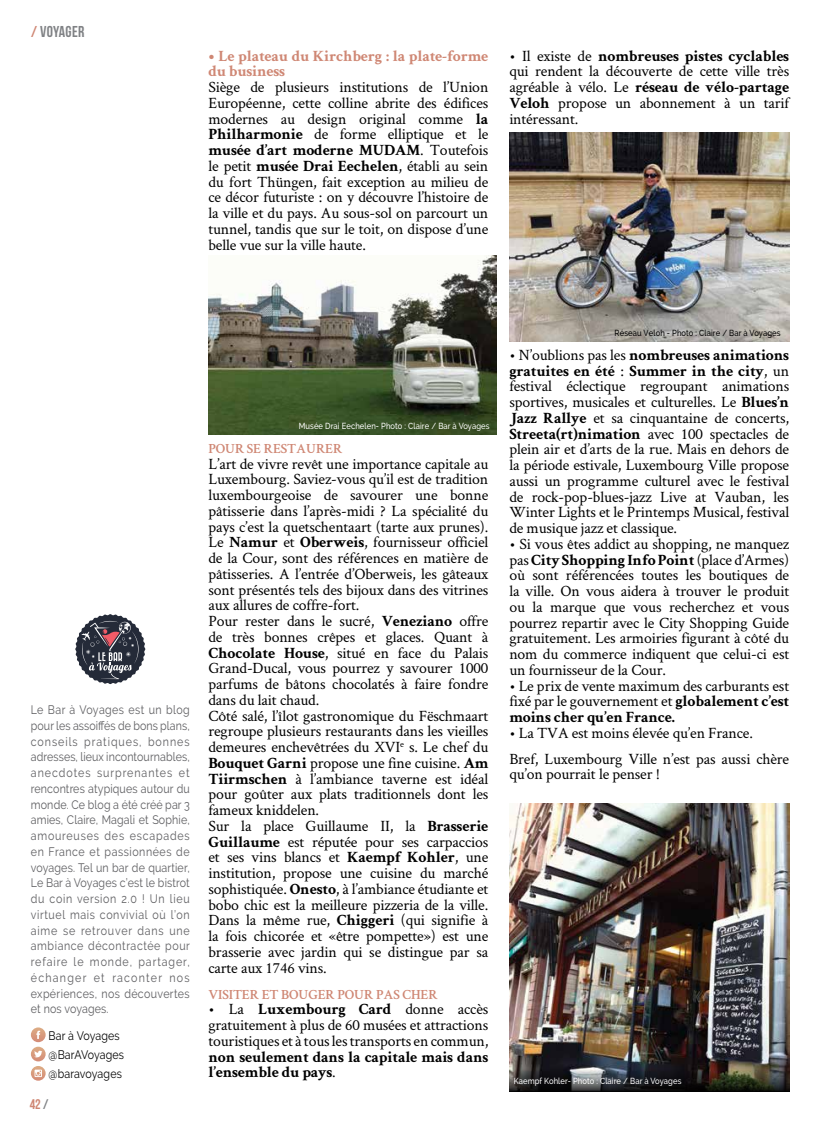
<style>
.page{position:relative;width:819px;height:1141px;background:#fff}
.page>*{position:absolute;margin:0;border:0;box-sizing:border-box;transform-origin:0 0}
.t1{font:15.75px/15.8px "Crimson Text";letter-spacing:-.01em;color:#000;text-align:justify}
.t2{font:700 15.75px/15.8px "Crimson Text";letter-spacing:-.01em;color:#000}
.t3{font:700 15.75px/15.8px "Crimson Text";letter-spacing:-.01em;color:#cf8774}
.t4{font:15.75px "Bebas Neue";letter-spacing:.02em;color:#808285}
.t5{font:600 14px "Crimson Text";letter-spacing:-.01em;color:#cf8774}
.t6{font:14px "Bebas Neue";color:#cf8774}
.t7{font:12.25px/15.8px "Raleway";letter-spacing:.035em;color:#5d5d60;text-align:justify;scale:.87 1}
.t8{font:12.25px/19.2px "Raleway";letter-spacing:.015em;color:#000;scale:.87 1}
.t9{font:500 8.75px "Raleway";letter-spacing:.015em;color:#fff;scale:.87 1}
.t10{font:500 8.75px "Raleway";letter-spacing:.015em;color:#000;scale:.87 1}
.s1{color:#cf8774}
.s2{font-weight:700}
.s3{color:#808285}
.s4{font-weight:400}
</style>
<div class="page">
<svg style="left:31px;top:1027px;width:15px;height:15px"></svg>
<svg style="left:36px;top:1031px;width:4px;height:8px"></svg>
<svg style="left:31px;top:1047px;width:15px;height:14px"></svg>
<svg style="left:34px;top:1051px;width:8px;height:7px"></svg>
<svg style="left:31px;top:1066px;width:15px;height:15px"></svg>
<svg style="left:35px;top:1070px;width:7px;height:7px"></svg>
<svg style="left:75px;top:614px;width:70px;height:70px"></svg>
<img style="left:208px;top:255px;width:288px;height:179px">
<img style="left:509px;top:132px;width:280px;height:209px">
<img style="left:509px;top:804px;width:280px;height:265px">
<img style="left:509px;top:1069px;width:280px;height:22px">
<p class="t4" style="left:31px;top:23px;width:55px"><span class="s1">/</span> VOYAGER</p>
<p class="t3" style="left:208px;top:47px;width:281px">• Le plateau du Kirchberg : la plate-forme du business</p>
<p class="t1" style="left:208px;top:79px;width:281px">Siège de plusieurs institutions de l’Union Européenne, cette colline abrite des édifices modernes au design original comme <span class="s2">la Philharmonie</span> de forme elliptique et le <span class="s2">musée d’art moderne MUDAM</span>. Toutefois le petit <span class="s2">musée Drai Eechelen</span>, établi au sein du fort Thüngen, fait exception au milieu de ce décor futuriste : on y découvre l’histoire de la ville et du pays. Au sous-sol on parcourt un tunnel, tandis que sur le toit, on dispose d’une belle vue sur la ville haute.</p>
<p class="t1" style="left:509px;top:47px;width:281px">• Il existe de <span class="s2">nombreuses pistes cyclables </span>qui rendent la découverte de cette ville très agréable à vélo. Le <span class="s2">réseau de vélo-partage Veloh</span> propose un abonnement à un tarif intéressant.</p>
<p class="t7" style="left:31px;top:702px;width:184px">Le Bar à Voyages est un blog pour les assoiffés de bons plans, conseils pratiques, bonnes adresses, lieux incontournables, anecdotes surprenantes et rencontres atypiques autour du monde. Ce blog a été créé par 3 amies, Claire, Magali et Sophie, amoureuses des escapades en France et passionnées de voyages. Tel un bar de quartier, Le Bar à Voyages c’est le bistrot du coin version 2.0 ! Un lieu virtuel mais convivial où l’on aime se retrouver dans une ambiance décontractée pour refaire le monde, partager, échanger et raconter nos expériences, nos découvertes et nos voyages.</p>
<p class="t8" style="left:49px;top:1026px;width:88px">Bar à Voyages @BarAVoyages @baravoyages</p>
<p class="t6" style="left:30px;top:1097px;width:20px">42 <span class="s3">/</span></p>
<p class="t9" style="left:299px;top:421px;width:221px">Musée Drai Eechelen- Photo : Claire / Bar à Voyages</p>
<p class="t5" style="left:208px;top:438px;width:135px">POUR SE RESTAURER</p>
<p class="t1" style="left:208px;top:455px;width:281px;text-align:left">L’art de vivre revêt une importance capitale au Luxembourg. Saviez-vous qu’il est de tradition luxembourgeoise de savourer une bonne pâtisserie dans l’après-midi ? La spécialité du pays c’est la quetschentaart (tarte aux prunes).<br>Le <span class="s2">Namur</span> et <span class="s2">Oberweis</span>, fournisseur officiel de la Cour, sont des références en matière de pâtisseries. A l’entrée d’Oberweis, les gâteaux sont présentés tels des bijoux dans des vitrines aux allures de coffre-fort.<br>Pour rester dans le sucré, <span class="s2">Veneziano</span> offre de très bonnes crêpes et glaces. Quant à <span class="s2">Chocolate House</span>, situé en face du Palais Grand-Ducal, vous pourrez y savourer 1000 parfums de bâtons chocolatés à faire fondre dans du lait chaud.<br>Côté salé, l’îlot gastronomique du Fëschmaart regroupe plusieurs restaurants dans les vieilles demeures enchevêtrées du XVI<sup>e</sup> s. Le chef du <span class="s2">Bouquet Garni</span> propose une fine cuisine. <span class="s2">Am Tiirmschen</span> à l’ambiance taverne est idéal pour goûter aux plats traditionnels dont les fameux kniddelen.<br>Sur la place Guillaume II, la <span class="s2">Brasserie Guillaume</span> est réputée pour ses carpaccios et ses vins blancs et <span class="s2">Kaempf Kohler</span>, une institution, propose une cuisine du marché sophistiquée. <span class="s2">Onesto</span>, à l’ambiance étudiante et bobo chic est la meilleure pizzeria de la ville.<br>Dans la même rue, <span class="s2">Chiggeri</span> (qui signifie à la fois chicorée et «être pompette») est une brasserie avec jardin qui se distingue par sa carte aux 1746 vins.</p>
<p class="t5" style="left:208px;top:984px;width:231px">VISITER ET BOUGER POUR PAS CHER</p>
<p class="t1" style="left:208px;top:1001px;width:281px">• La <span class="s2">Luxembourg Card</span> donne accès gratuitement à plus de 60 musées et attractions touristiques et à tous les transports en commun,</p>
<p class="t2" style="left:208px;top:1048px;width:281px">non seulement dans la capitale mais dans l’ensemble du pays<span class="s4">.</span></p>
<p class="t10" style="left:614px;top:328px;width:192px">Réseau Veloh - Photo : Claire / Bar à Voyages</p>
<p class="t1" style="left:509px;top:346px;width:281px">• N’oublions pas les <span class="s2">nombreuses animations gratuites en été</span> : <span class="s2">Summer in the city</span>, un festival éclectique regroupant animations sportives, musicales et culturelles. Le <span class="s2">Blues’n Jazz Rallye</span> et sa cinquantaine de concerts, <span class="s2">Streeta(rt)nimation</span> avec 100 spectacles de plein air et d’arts de la rue. Mais en dehors de la période estivale, Luxembourg Ville propose aussi un programme culturel avec le festival de rock-pop-blues-jazz Live at Vauban, les Winter Lights et le Printemps Musical, festival de musique jazz et classique.</p>
<p class="t1" style="left:509px;top:535px;width:281px">• Si vous êtes addict au shopping, ne manquez pas <span class="s2">City Shopping Info Point</span> (place d’Armes) où sont référencées toutes les boutiques de la ville. On vous aidera à trouver le produit ou la marque que vous recherchez et vous pourrez repartir avec le City Shopping Guide gratuitement. Les armoiries figurant à côté du nom du commerce indiquent que celui-ci est un fournisseur de la Cour.</p>
<p class="t1" style="left:509px;top:677px;width:281px">• Le prix de vente maximum des carburants est fixé par le gouvernement et <span class="s2">globalement c’est moins cher qu’en France.</span></p>
<p class="t1" style="left:509px;top:719px;width:281px;line-height:25.7px">• La TVA est moins élevée qu’en France.<br>Bref, Luxembourg Ville n’est pas aussi chère</p>
<p class="t1" style="left:509px;top:766px;width:152px">qu’on pourrait le penser !</p>
<p class="t9" style="left:513px;top:1075px;width:194px">Kaempf Kohler- Photo : Claire / Bar à Voyages</p>
</div>
